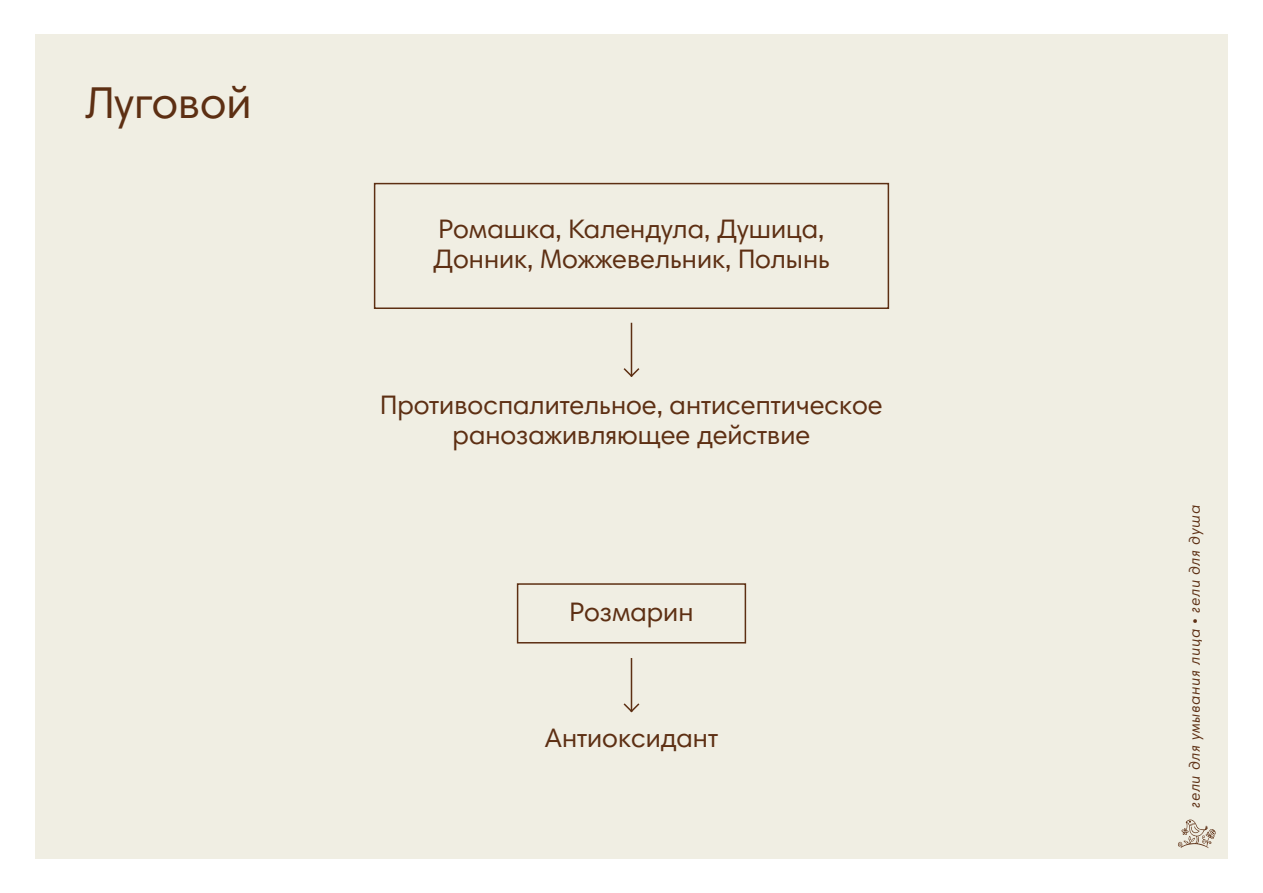
<style>
.page{position:relative;width:1263px;height:893px;background:#fff}
.page>*{position:absolute;margin:0;border:0;box-sizing:border-box;transform-origin:0 0}
.t1{font:45px "Harmonia Sans Pro Cyr";color:#5d2f13}
.t2{font:27px/30px "Harmonia Sans Pro Cyr";color:#5d2f13}
.t3{font:italic 15px "Harmonia Sans Pro Cyr";letter-spacing:.06em;color:#5d2f13}
</style>
<div class="page">
<div style="left:35px;top:34px;width:1192px;height:825px;background:#f0eee3"></div>
<div style="left:374px;top:183px;width:515px;height:126px;border:2px solid #5d2f13"></div>
<div style="left:517px;top:583px;width:229px;height:60px;border:2px solid #5d2f13"></div>
<hr style="left:631px;top:323px;width:1px;height:53px;background:#5d2f13">
<svg style="left:623px;top:366px;width:17px;height:11px"></svg>
<hr style="left:631px;top:658px;width:1px;height:53px;background:#5d2f13">
<svg style="left:623px;top:702px;width:17px;height:11px"></svg>
<svg style="left:1178px;top:819px;width:38px;height:29px"></svg>
<h1 class="t1" style="left:85px;top:74px;width:168px">Луговой</h1>
<p class="t2" style="left:433px;top:214px;width:398px">Ромашка, Календула, Душица,<br>Донник, Можжевельник, Полынь</p>
<p class="t2" style="left:380px;top:389px;width:504px;text-align:center">Противоспалительное, антисептическое ранозаживляющее действие</p>
<p class="t2" style="left:569px;top:596px;width:126px">Розмарин</p>
<p class="t2" style="left:545px;top:722px;width:175px">Антиоксидант</p>
<p class="t3" style="left:1185px;top:808px;width:304px;rotate:-90deg">гели для умывания лица • гели для душа</p>
</div>
